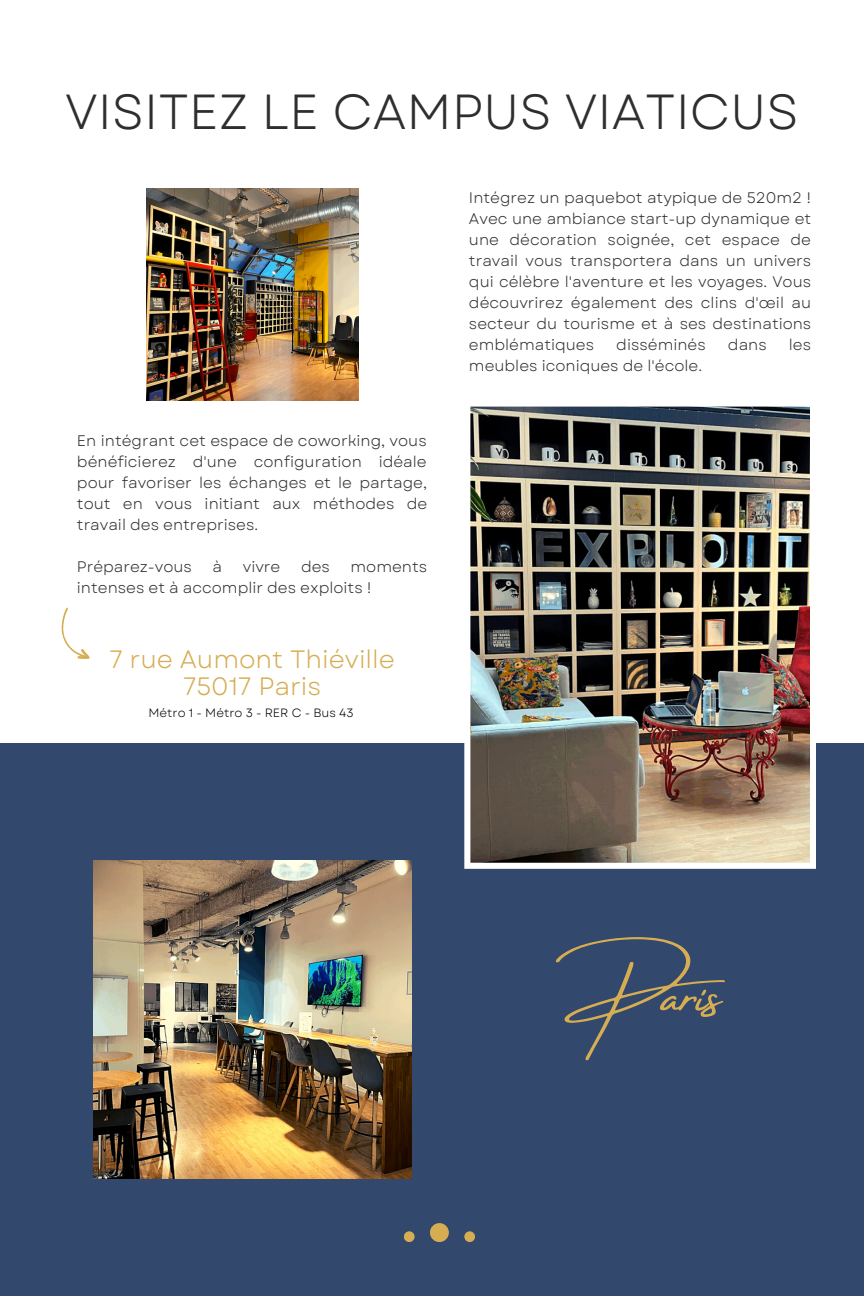
<style>
.page{position:relative;width:864px;height:1296px;background:#fff}
.page>*{position:absolute;margin:0;border:0;box-sizing:border-box;transform-origin:0 0}
.t1{font:60.2px "Amsterdam Four";color:#d6ad53}
.t2{font:49.2px "Garet";color:#2e2e2e}
.t3{font:25.1px "Garet";color:#d6ad53}
.t4{font:15.3px/21px "Garet";color:#2e2e2e;text-align:justify}
.t5{font:12px "Garet";color:#000}
</style>
<div class="page">
<div style="left:0;top:744px;width:864px;height:552px;background:#32486d"></div>
<img style="left:146px;top:188px;width:212px;height:213px">
<img style="left:93px;top:861px;width:318px;height:318px">
<img style="left:464px;top:406px;width:352px;height:463px">
<div style="left:430px;top:1223px;width:19px;height:19px;background:#d6ad53;border-radius:50%"></div>
<div style="left:464px;top:1231px;width:11px;height:11px;background:#d6ad53;border-radius:50%"></div>
<div style="left:404px;top:1231px;width:11px;height:11px;background:#d6ad53;border-radius:50%"></div>
<svg style="left:61px;top:607px;width:29px;height:52px"></svg>
<p class="t2" style="left:65px;top:76px;width:735px">VISITEZ LE CAMPUS VIATICUS</p>
<p class="t4" style="left:77px;top:430px;width:352px">En intégrant cet espace de coworking, vous bénéficierez d'une configuration idéale pour favoriser les échanges et le partage, tout en vous initiant aux méthodes de travail des entreprises.</p>
<p class="t4" style="left:77px;top:556px;width:117px">Préparez-vous</p>
<p class="t4" style="left:213px;top:556px;width:11px">à</p>
<p class="t4" style="left:243px;top:556px;width:39px">vivre</p>
<p class="t4" style="left:301px;top:556px;width:30px">des</p>
<p class="t4" style="left:77px;top:556px;width:352px;text-indent:274px">moments intenses et à accomplir des exploits !</p>
<p class="t3" style="left:109px;top:641px;width:287px">7 rue Aumont Thiéville</p>
<p class="t3" style="left:183px;top:669px;width:140px">75017 Paris</p>
<p class="t5" style="left:149px;top:705px;width:207px">Métro 1 - Métro 3 - RER C - Bus 43</p>
<p class="t4" style="left:469px;top:187px;width:344px">Intégrez un paquebot atypique de 520m2 !<br>Avec une ambiance start-up dynamique et une décoration soignée, cet espace de travail vous transportera dans un univers qui célèbre l'aventure et les voyages. Vous découvrirez également des clins d'œil au secteur du tourisme et à ses destinations emblématiques</p>
<p class="t4" style="left:616px;top:334px;width:91px">disséminés</p>
<p class="t4" style="left:728px;top:334px;width:40px">dans</p>
<p class="t4" style="left:789px;top:334px;width:24px">les</p>
<p class="t4" style="left:469px;top:355px;width:235px">meubles iconiques de l'école.</p>
<p class="t1" style="left:581px;top:961px;width:171px">Paris</p>
</div>
